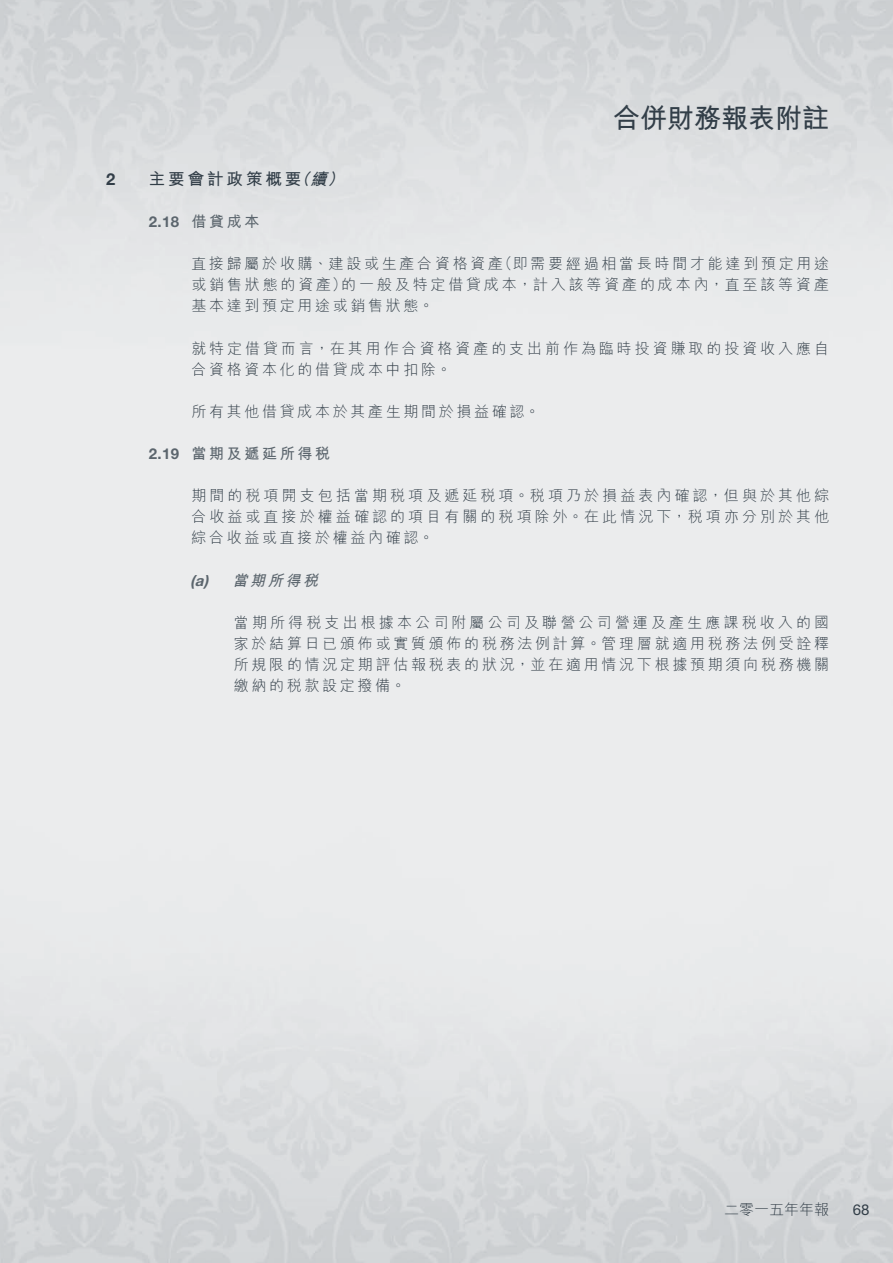
<style>
.page{position:relative;width:893px;height:1263px;background:#fff}
.page>*{position:absolute;margin:0;border:0;box-sizing:border-box;transform-origin:0 0}
.t1{font:700 27px "M Hei HK";color:#323e48}
._01_Heading_1{font:700 16.5px "M Hei HK";letter-spacing:.18em;color:#323e48}
._01_Heading_1-2{font:italic 700 16.5px "M Hei HK";color:#323e48}
._01_Heading_1-3{font:700 16.5px "Helvetica Neue LT Std";color:#323e48}
._00_Body_text{font:300 15px/21px "M Hei HK";letter-spacing:.18em;color:#323e48}
._02_Heading_2{font:700 15px "M Hei HK";letter-spacing:.18em;color:#5b656d}
._02_Heading_2-2{font:700 15px "Helvetica Neue LT Std";color:#5b656d}
._00_Body_text-2{font:300 15px "M Hei HK";color:#323e48}
._03_Heading_3{font:italic 700 15px "M Hei HK";color:#5b656d}
._03_Heading_3-2{font:italic 700 15px "Helvetica Neue LT Std";color:#5b656d}
.t2{font:15px "Helvetica Neue LT Std";color:#323e48}
</style>
<div class="page">
<p class="_01_Heading_1-3" style="left:106px;top:169px;width:11px">2</p>
<p class="_01_Heading_1" style="left:149px;top:167px;width:154px">主要會計政策概要</p>
<p class="_01_Heading_1-2" style="left:293px;top:167px;width:23px">（</p>
<p class="_01_Heading_1-2" style="left:327px;top:167px;width:23px">(</p>
<p class="_01_Heading_1-2" style="left:310px;top:167px;width:23px">續</p>
<p class="_02_Heading_2-2" style="left:149px;top:212px;width:32px">2.18</p>
<p class="_02_Heading_2" style="left:191px;top:211px;width:70px">借貸成本</p>
<h1 class="t1" style="left:613px;top:98px;width:217px">合併財務報表附註</h1>
<p class="_02_Heading_2-2" style="left:149px;top:444px;width:32px">2.19</p>
<p class="_00_Body_text" style="left:497px;top:253px;width:333px">（即需要經過相當長時間才能達到預定用途</p>
<p class="_00_Body_text" style="left:341px;top:253px;width:489px;text-indent:-150px">直接歸屬於收購、建設或生產合資格資產<br>的一般及特定借貸成本，計入該等資產的成本內，直至該等資產</p>
<p class="_00_Body_text" style="left:191px;top:274px;width:244px">或銷售狀態的資產）<br>基本達到預定用途或銷售狀態。</p>
<p class="_00_Body_text" style="left:191px;top:337px;width:639px">就特定借貸而言，在其用作合資格資產的支出前作為臨時投資賺取的投資收入應自合資格資本化的借貸成本中扣除。</p>
<p class="_00_Body_text" style="left:191px;top:401px;width:350px">所有其他借貸成本於其產生期間於損益確認。</p>
<p class="_02_Heading_2" style="left:191px;top:443px;width:140px">當期及遞延所得稅</p>
<p class="_00_Body_text" style="left:191px;top:485px;width:639px;text-align:justify">期間的稅項開支包括當期稅項及遞延稅項。稅項乃於損益表內確認，但與於其他綜合收益或直接於權益確認的項目有關的稅項除外。在此情況下，稅項亦分別於其他綜合收益或直接於權益內確認。</p>
<p class="_03_Heading_3" style="left:233px;top:569px;width:92px">當期所得稅</p>
<p class="_03_Heading_3-2" style="left:190px;top:571px;width:19px">a(</p>
<p class="_03_Heading_3-2" style="left:204px;top:571px;width:6px">)</p>
<p class="_00_Body_text" style="left:234px;top:612px;width:597px;text-align:justify">當期所得稅支出根據本公司附屬公司及聯營公司營運及產生應課稅收入的國家於結算日已頒佈或實質頒佈的稅務法例計算。管理層就適用稅務法例受詮釋所規限的情況定期評估報稅表的狀況，並在適用情況下根據預期須向稅務機關繳納的稅款設定撥備。</p>
<p class="_00_Body_text-2" style="left:724px;top:1202px;width:106px">二零一五年年報</p>
<p class="t2" style="left:853px;top:1200px;width:18px">68</p>
</div>
